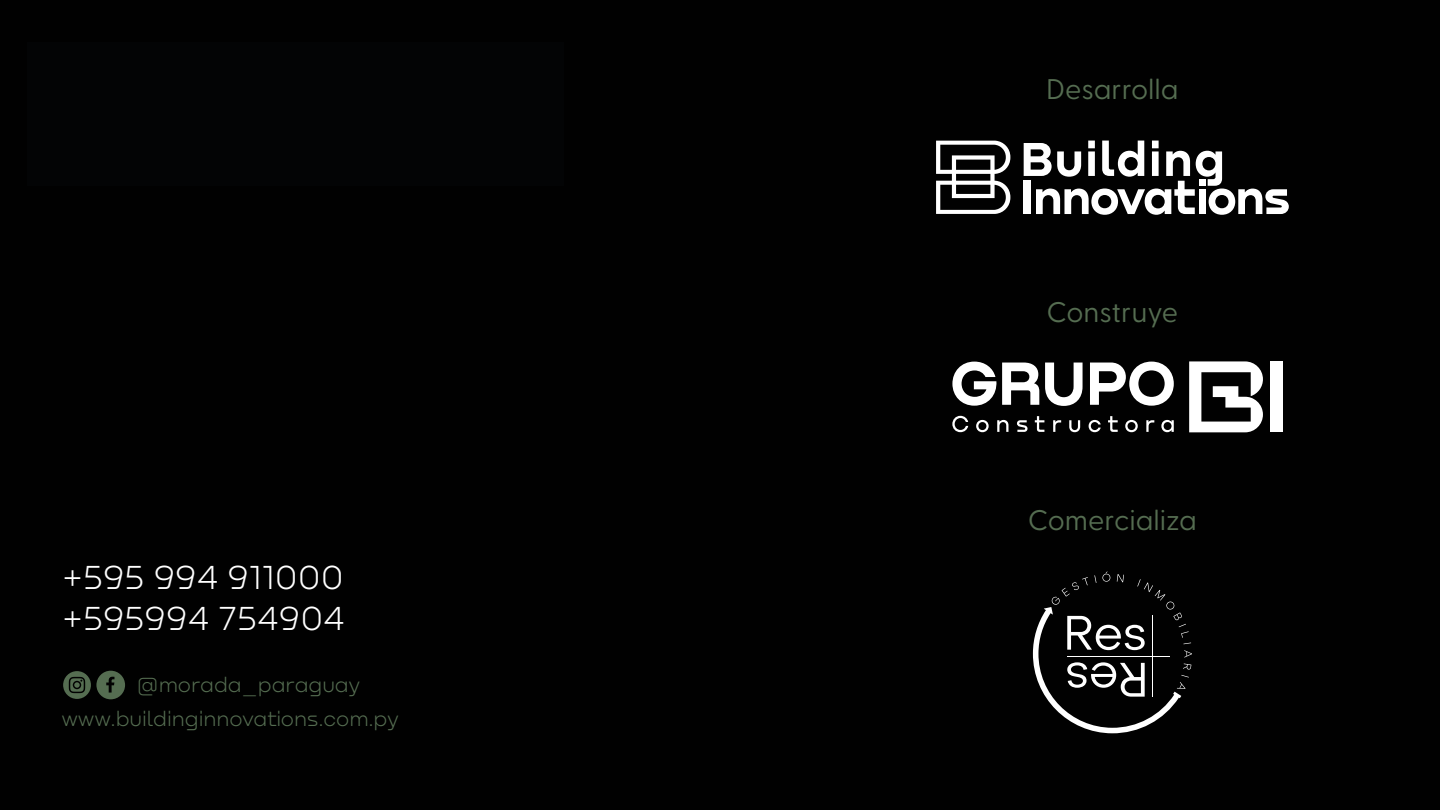
<style>
.page{position:relative;width:1440px;height:810px;background:#010101}
.page>*{position:absolute;margin:0;border:0;box-sizing:border-box;transform-origin:0 0}
.t1{font:300 34.5px/41.4px "Nekst";color:#fff}
.t2{font:28.42px "FONTSPRINGDEMO Greycliff CF Regular";color:#556d51}
.t3{font:300 21.15px "Nekst";letter-spacing:-.005em;color:#556d51}
</style>
<div class="page">
<svg style="left:936px;top:141px;width:74px;height:73px"></svg>
<svg style="left:1024px;top:141px;width:265px;height:74px"></svg>
<svg style="left:63px;top:671px;width:62px;height:28px"></svg>
<svg style="left:1033px;top:572px;width:159px;height:161px"></svg>
<svg style="left:952px;top:362px;width:87px;height:44px"></svg>
<svg style="left:1045px;top:363px;width:38px;height:43px"></svg>
<svg style="left:1090px;top:362px;width:84px;height:44px"></svg>
<svg style="left:952px;top:416px;width:16px;height:16px"></svg>
<svg style="left:976px;top:420px;width:13px;height:12px"></svg>
<svg style="left:997px;top:420px;width:11px;height:12px"></svg>
<svg style="left:1017px;top:420px;width:11px;height:12px"></svg>
<svg style="left:1035px;top:416px;width:9px;height:16px"></svg>
<svg style="left:1053px;top:420px;width:8px;height:12px"></svg>
<svg style="left:1069px;top:420px;width:11px;height:12px"></svg>
<svg style="left:1089px;top:420px;width:12px;height:12px"></svg>
<svg style="left:1108px;top:416px;width:10px;height:16px"></svg>
<svg style="left:1125px;top:420px;width:13px;height:12px"></svg>
<svg style="left:1146px;top:420px;width:8px;height:12px"></svg>
<svg style="left:1161px;top:420px;width:13px;height:12px"></svg>
<div style="left:1270px;top:361px;width:12px;height:71px;background:#fff"></div>
<svg style="left:1189px;top:361px;width:74px;height:71px"></svg>
<div style="left:28px;top:42px;width:536px;height:144px;background:#030405"></div>
<h1 class="t1" style="left:62px;top:556px;width:285px">+595 994 911000 +595994 754904</h1>
<p class="t3" style="left:136px;top:673px;width:225px">@morada_paraguay</p>
<p class="t3" style="left:61px;top:707px;width:339px">www.buildinginnovations.com.py</p>
<h2 class="t2" style="left:1046px;top:79px;width:134px">Desarrolla</h2>
<h2 class="t2" style="left:1047px;top:301px;width:133px">Construye</h2>
<h2 class="t2" style="left:1028px;top:509px;width:171px">Comercializa</h2>
</div>
